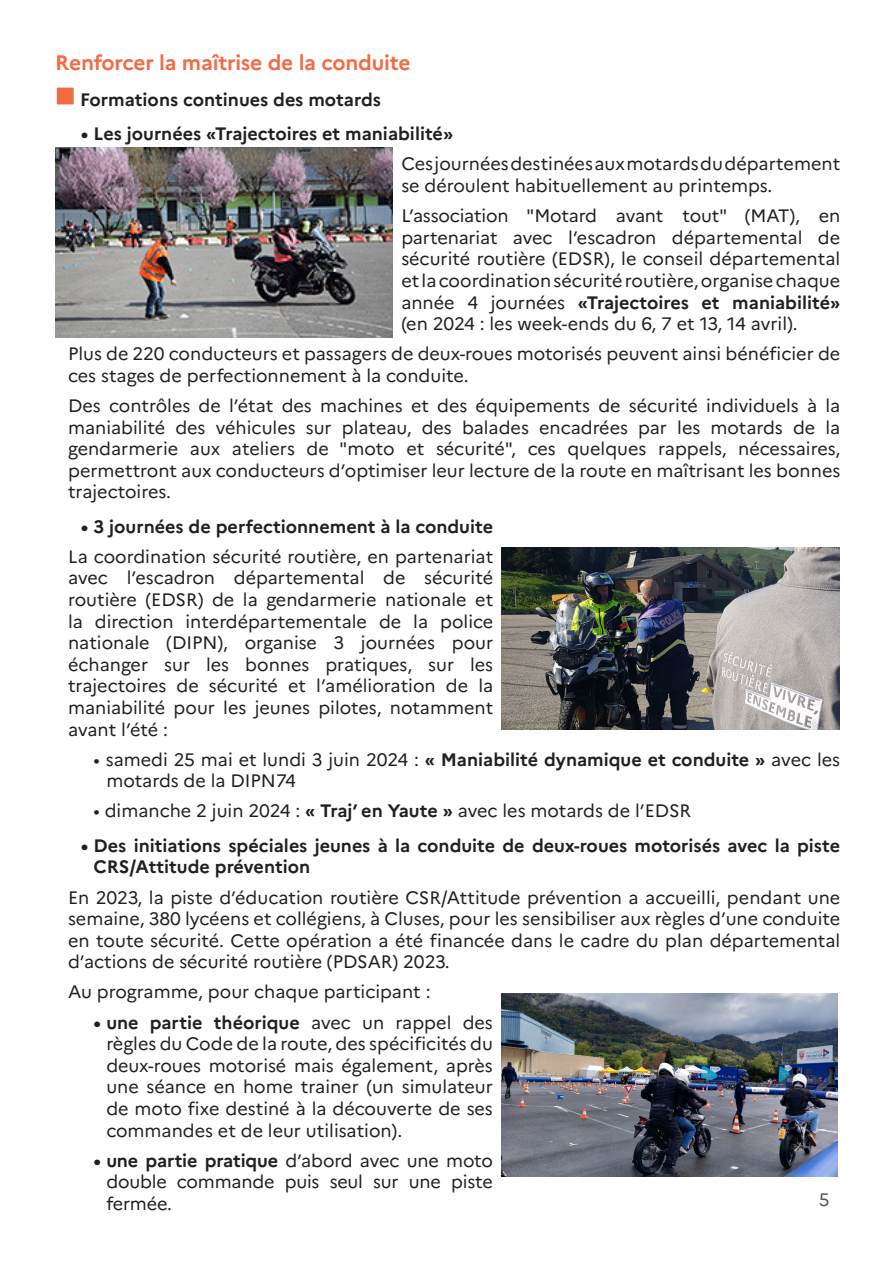
<style>
.page{position:relative;width:893px;height:1263px;background:#fff}
.page>*{position:absolute;margin:0;border:0;box-sizing:border-box;transform-origin:0 0}
.t1{font:700 21px "Marianne";letter-spacing:-.01em;color:#f26b44}
.t2{font:18px/21.6px "Marianne";color:#231f20;text-align:justify}
.t3{font:700 18px/21.6px "Marianne";color:#231f20}
.t4{font:18px "Marianne";color:#57585a}
.s1{font-weight:700}
</style>
<div class="page">
<div style="left:55px;top:86px;width:20px;height:20px;background:#f26b44;border:2px solid #fff"></div>
<img style="left:55px;top:148px;width:338px;height:189px">
<img style="left:502px;top:547px;width:337px;height:183px">
<img style="left:501px;top:994px;width:336px;height:182px">
<p class="t1" style="left:55px;top:49px;width:357px">Renforcer la maîtrise de la conduite</p>
<p class="t3" style="left:80px;top:89px;width:302px">Formations continues des motards</p>
<p class="t3" style="left:81px;top:123px;width:374px">• Les journées «Trajectoires et maniabilité»</p>
<p class="t2" style="left:401px;top:153px;width:440px">Ces journées destinées aux motards du département se déroulent habituellement au printemps.</p>
<p class="t2" style="left:401px;top:205px;width:440px">L’association "Motard avant tout" (MAT), en partenariat avec l’escadron départemental de sécurité routière (EDSR), le conseil départemental et la coordination sécurité routière, organise chaque année 4 journées <span class="s1">«Trajectoires et maniabilité» </span>(en 2024 : les week-ends du 6, 7 et 13, 14 avril).</p>
<p class="t2" style="left:68px;top:343px;width:774px">Plus de 220 conducteurs et passagers de deux-roues motorisés peuvent ainsi bénéficier de ces stages de perfectionnement à la conduite.</p>
<p class="t2" style="left:68px;top:395px;width:774px">Des contrôles de l’état des machines et des équipements de sécurité individuels à la maniabilité des véhicules sur plateau, des balades encadrées par les motards de la gendarmerie aux ateliers de "moto et sécurité", ces quelques rappels, nécessaires, permettront aux conducteurs d’optimiser leur lecture de la route en maîtrisant les bonnes trajectoires.</p>
<p class="t3" style="left:81px;top:515px;width:414px">• 3 journées de perfectionnement à la conduite</p>
<p class="t2" style="left:68px;top:546px;width:427px">La coordination sécurité routière, en partenariat avec l’escadron départemental de sécurité routière (EDSR) de la gendarmerie nationale et la direction interdépartementale de la police nationale (DIPN), organise 3 journées pour échanger sur les bonnes pratiques, sur les trajectoires de sécurité et l’amélioration de la maniabilité pour les jeunes pilotes, notamment avant l’été :</p>
<p class="t2" style="left:106px;top:748px;width:735px;text-indent:-13px">• samedi 25 mai et lundi 3 juin 2024 : <span class="s1">« Maniabilité dynamique et conduite »</span> avec les motards de la DIPN74</p>
<p class="t2" style="left:94px;top:800px;width:599px">• dimanche 2 juin 2024 : <span class="s1">« Traj’ en Yaute »</span> avec les motards de l’EDSR</p>
<p class="t3" style="left:94px;top:835px;width:748px;text-indent:-13px">• Des initiations spéciales jeunes à la conduite de deux-roues motorisés avec la piste<br>CRS/Attitude prévention</p>
<p class="t2" style="left:68px;top:886px;width:774px">En 2023, la piste d’éducation routière CSR/Attitude prévention a accueilli, pendant une semaine, 380 lycéens et collégiens, à Cluses, pour les sensibiliser aux règles d’une conduite en toute sécurité. Cette opération a été financée dans le cadre du plan départemental d’actions de sécurité routière (PDSAR) 2023.</p>
<p class="t2" style="left:68px;top:981px;width:364px">Au programme, pour chaque participant :</p>
<p class="t2" style="left:106px;top:1011px;width:388px;text-indent:-13px"><span class="s1">• une partie théorique</span> avec un rappel des règles du Code de la route, des spécificités du deux-roues motorisé mais également, après une séance en home trainer (un simulateur de moto fixe destiné à la découverte de ses commandes et de leur utilisation).</p>
<p class="t2" style="left:106px;top:1149px;width:388px;text-indent:-13px"><span class="s1">• une partie pratique</span> d’abord avec une moto double commande puis seul sur une piste fermée.</p>
<p class="t4" style="left:819px;top:1189px;width:12px">5</p>
</div>
